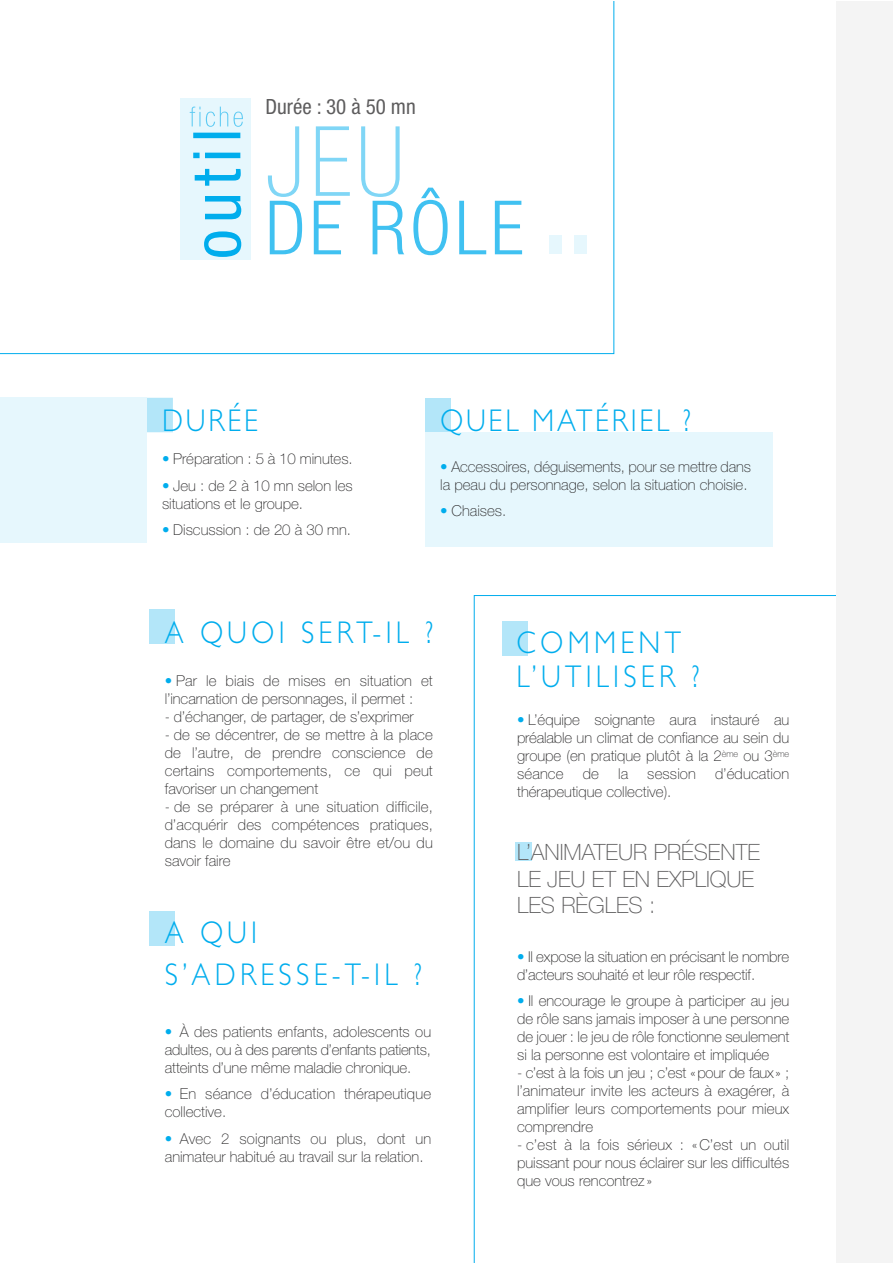
<style>
.page{position:relative;width:893px;height:1263px;background:#fff}
.page>*{position:absolute;margin:0;border:0;box-sizing:border-box;transform-origin:0 0}
.t1{font:300 195px "Gill Sans";color:#e6f7fd}
.t2{font:100 condensed 97.2px "Helvetica Neue";color:#80d6f6}
.t3{font:300 condensed 75px "Helvetica Neue";letter-spacing:.05em;color:#40c1f1}
.t4{font:300 31.5px/42px "Gill Sans";letter-spacing:.15em;color:#00aded;scale:.9 1}
.t5{font:300 31.5px "Gill Sans";letter-spacing:.1em;color:#00aded;scale:.9 1}
.t6{font:100 22.5px/26.5px "Helvetica Neue";color:#5d5c5d}
.t7{font:condensed 21px "Helvetica Neue";color:#5d5c5d}
.t8{font:100 15px/18px "Helvetica Neue";color:#272627;text-align:justify}
.s1{color:#00aded}
</style>
<div class="page">
<div style="left:149px;top:911px;width:26px;height:35px;background:#b3e6f9"></div>
<div style="left:149px;top:609px;width:26px;height:34px;background:#b3e6f9"></div>
<div style="left:425px;top:398px;width:26px;height:34px;background:#b3e6f9"></div>
<div style="left:147px;top:398px;width:26px;height:34px;background:#b3e6f9"></div>
<svg style="left:0;top:1px;width:614px;height:353px"></svg>
<svg style="left:474px;top:595px;width:362px;height:668px"></svg>
<div style="left:425px;top:432px;width:348px;height:115px;background:#e6f7fd"></div>
<div style="left:0;top:398px;width:146px;height:145px;background:#e6f7fd"></div>
<div style="left:836px;top:1px;width:56px;height:1262px;background:#f4f4f4"></div>
<div style="left:181px;top:98px;width:70px;height:162px;background:#e6f7fd"></div>
<svg style="left:190px;top:107px;width:53px;height:20px"></svg>
<svg style="left:193px;top:133px;width:48px;height:124px"></svg>
<h3 class="t7" style="left:266px;top:94px;width:152px">Durée : 30 à 50 mn</h3>
<h2 class="t2" style="left:266px;top:107px;width:141px">JEU</h2>
<h3 class="t3" style="left:266px;top:185px;width:260px">DE RÔLE</h3>
<h1 class="t1" style="left:539px;top:79px;width:61px">..</h1>
<h3 class="t4" style="left:162px;top:400px;width:108px">DURÉE</h3>
<h3 class="t5" style="left:440px;top:403px;width:280px">QUEL MATÉRIEL ?</h3>
<p class="t8" style="left:162px;top:450px;width:192px"><span class="s1">•</span> Préparation : 5 à 10 minutes.</p>
<p class="t8" style="left:162px;top:476px;width:192px"><span class="s1">•</span> Jeu : de 2 à 10 mn selon les situations et le groupe.</p>
<p class="t8" style="left:162px;top:521px;width:191px"><span class="s1">•</span> Discussion : de 20 à 30 mn.</p>
<p class="t8" style="left:440px;top:457px;width:312px"><span class="s1">•</span> Accessoires, déguisements, pour se mettre dans la peau du personnage, selon la situation choisie.</p>
<p class="t8" style="left:440px;top:502px;width:67px"><span class="s1">•</span> Chaises.</p>
<h3 class="t4" style="left:165px;top:612px;width:300px">A QUOI SERT-IL ?</h3>
<p class="t8" style="left:165px;top:671px;width:269px"><span class="s1">•</span> Par le biais de mises en situation et l’incarnation de personnages, il permet :</p>
<p class="t8" style="left:165px;top:707px;width:250px">- d’échanger, de partager, de s’exprimer</p>
<p class="t8" style="left:165px;top:725px;width:270px">- de se décentrer, de se mettre à la place de l’autre, de prendre conscience de certains comportements, ce qui peut favoriser un changement</p>
<p class="t8" style="left:165px;top:797px;width:270px">- de se préparer à une situation difficile, d’acquérir des compétences pratiques, dans le domaine du savoir être et/ou du savoir faire</p>
<h3 class="t4" style="left:165px;top:912px;width:287px">A QUI<br>S’ADRESSE-T-IL ?</h3>
<p class="t8" style="left:165px;top:1022px;width:268px"><span class="s1">•</span> À des patients enfants, adolescents ou adultes, ou à des parents d’enfants patients, atteints d’une même maladie chronique.</p>
<p class="t8" style="left:165px;top:1085px;width:268px"><span class="s1">•</span> En séance d’éducation thérapeutique collective.</p>
<p class="t8" style="left:165px;top:1129px;width:268px"><span class="s1">•</span> Avec 2 soignants ou plus, dont un animateur habitué au travail sur la relation.</p>
<h3 class="t4" style="left:517px;top:626px;width:205px;line-height:34.2px">COMMENT<br>L’UTILISER ?</h3>
<p class="t8" style="left:517px;top:711px;width:274px"><span class="s1">•</span> L’équipe soignante aura instauré au préalable un climat de confiance au sein du groupe (en pratique plutôt à la 2<sup>ème</sup> ou 3<sup>ème </sup>séance</p>
<p class="t8" style="left:583px;top:765px;width:18px">de</p>
<p class="t8" style="left:618px;top:765px;width:12px">la</p>
<p class="t8" style="left:647px;top:765px;width:50px">session</p>
<p class="t8" style="left:715px;top:765px;width:76px">d’éducation</p>
<p class="t8" style="left:517px;top:783px;width:156px">thérapeutique collective).</p>
<h3 class="t6" style="left:517px;top:839px;width:244px">L’ANIMATEUR PRÉSENTE<br>LE JEU ET EN EXPLIQUE<br>LES RÈGLES :</h3>
<p class="t8" style="left:517px;top:947px;width:274px"><span class="s1">•</span> Il expose la situation en précisant le nombre d’acteurs souhaité et leur rôle respectif.</p>
<p class="t8" style="left:517px;top:992px;width:274px"><span class="s1">•</span> Il encourage le groupe à participer au jeu de rôle sans jamais imposer à une personne de jouer : le jeu de rôle fonctionne seulement si la personne est volontaire et impliquée</p>
<p class="t8" style="left:517px;top:1064px;width:274px">- c’est à la fois un jeu ; c’est «pour de faux» ; l’animateur invite les acteurs à exagérer, à amplifier leurs comportements pour mieux comprendre</p>
<p class="t8" style="left:517px;top:1136px;width:274px">- c’est à la fois sérieux : «C’est un outil puissant pour nous éclairer sur les difficultés que vous rencontrez »</p>
</div>
